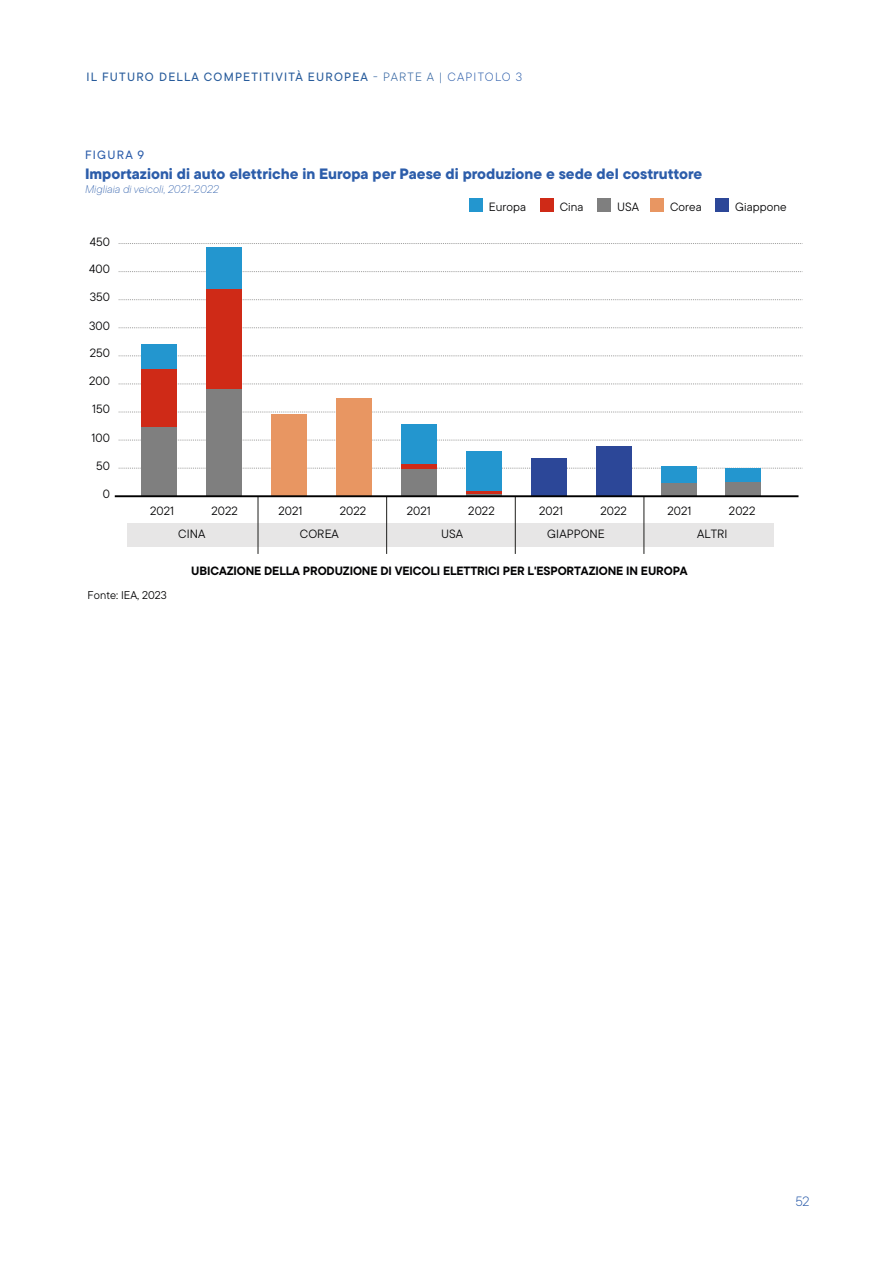
<style>
.page{position:relative;width:893px;height:1263px;background:#fff}
.page>*{position:absolute;margin:0;border:0;box-sizing:border-box;transform-origin:0 0}
.Titolo_info{font:800 15px "TT Commons Pro";color:#2c5daa}
.t1{font:300 13.5px "TT Commons Pro";color:#2c5daa}
.t2{font:12px "TT Commons Pro";letter-spacing:.005em;color:#020203}
.t3{font:700 12px "TT Commons Pro";letter-spacing:-.01em;color:#020203}
.t4{font:500 12px "TT Commons Pro";letter-spacing:.1em;color:#275b9b}
.FIGURA_1{font:500 12px "TT Commons Pro";letter-spacing:.1em;color:#2c5daa}
.Dida_info{font:italic 200 11.25px "TT Commons Pro";color:#2c5daa}
.t5{font:11.25px "TT Commons Pro";letter-spacing:.005em;color:#020203}
.s1{font-weight:300}
.s2{font-weight:300;color:#2c5daa}
</style>
<div class="page">
<div style="left:127px;top:523px;width:647px;height:24px;background:#e7e6e6"></div>
<svg style="left:119px;top:468px;width:683px;height:1px"></svg>
<svg style="left:119px;top:440px;width:683px;height:1px"></svg>
<svg style="left:119px;top:412px;width:683px;height:1px"></svg>
<svg style="left:119px;top:384px;width:682px;height:1px"></svg>
<svg style="left:119px;top:356px;width:682px;height:1px"></svg>
<svg style="left:119px;top:327px;width:683px;height:1px"></svg>
<svg style="left:119px;top:299px;width:683px;height:1px"></svg>
<svg style="left:119px;top:271px;width:683px;height:1px"></svg>
<svg style="left:119px;top:243px;width:683px;height:1px"></svg>
<div style="left:142px;top:344px;width:35px;height:152px;background:#2396cf"></div>
<div style="left:142px;top:369px;width:35px;height:127px;background:#cf2a17"></div>
<div style="left:142px;top:428px;width:35px;height:68px;background:#7f7f7f"></div>
<div style="left:207px;top:247px;width:35px;height:249px;background:#2396cf"></div>
<div style="left:207px;top:289px;width:35px;height:207px;background:#cf2a17"></div>
<div style="left:207px;top:389px;width:35px;height:107px;background:#7f7f7f"></div>
<div style="left:271px;top:414px;width:36px;height:82px;background:#e89662"></div>
<div style="left:336px;top:398px;width:36px;height:98px;background:#e89662"></div>
<div style="left:402px;top:424px;width:35px;height:72px;background:#2396cf"></div>
<div style="left:402px;top:465px;width:35px;height:31px;background:#cf2a17"></div>
<div style="left:402px;top:469px;width:35px;height:27px;background:#7f7f7f"></div>
<div style="left:466px;top:451px;width:36px;height:45px;background:#2396cf"></div>
<div style="left:531px;top:459px;width:36px;height:37px;background:#2c4798"></div>
<div style="left:596px;top:447px;width:36px;height:49px;background:#2c4798"></div>
<div style="left:661px;top:466px;width:35px;height:30px;background:#2396cf"></div>
<div style="left:661px;top:483px;width:35px;height:13px;background:#7f7f7f"></div>
<div style="left:726px;top:468px;width:35px;height:28px;background:#2396cf"></div>
<div style="left:726px;top:482px;width:35px;height:14px;background:#7f7f7f"></div>
<div style="left:466px;top:491px;width:36px;height:5px;background:#cf2a17"></div>
<hr style="left:466px;top:494px;width:36px;height:2px;background:#7f7f7f">
<hr style="left:258px;top:497px;width:1px;height:57px;background:#1e1e1c">
<hr style="left:386px;top:497px;width:1px;height:57px;background:#1e1e1c">
<hr style="left:515px;top:497px;width:1px;height:57px;background:#1e1e1c">
<hr style="left:643px;top:497px;width:1px;height:57px;background:#1e1e1c">
<div style="left:469px;top:199px;width:14px;height:13px;background:#2396cf"></div>
<div style="left:540px;top:199px;width:14px;height:13px;background:#cf2a17"></div>
<div style="left:597px;top:199px;width:14px;height:13px;background:#7f7f7f"></div>
<div style="left:650px;top:199px;width:14px;height:13px;background:#e89662"></div>
<div style="left:716px;top:199px;width:13px;height:13px;background:#2c4798"></div>
<hr style="left:115px;top:495px;width:683px;height:2px;background:#000">
<p class="t4" style="left:87px;top:68px;width:437px">IL FUTURO DELLA COMPETITIVITÀ EUROPEA <span class="s1">- PARTE A |</span> <span class="s2">CAPITOLO 3</span></p>
<p class="FIGURA_1" style="left:85px;top:146px;width:61px">FIGURA 9</p>
<p class="Titolo_info" style="left:85px;top:162px;width:619px">Importazioni di auto elettriche in Europa per Paese di produzione e sede del costruttore</p>
<p class="Dida_info" style="left:85px;top:182px;width:135px">Migliaia di veicoli, 2021-2022</p>
<p class="t2" style="left:90px;top:234px;width:22px">450</p>
<p class="t2" style="left:89px;top:260px;width:22px">400</p>
<p class="t2" style="left:90px;top:289px;width:22px">350</p>
<p class="t2" style="left:89px;top:317px;width:22px">300</p>
<p class="t2" style="left:90px;top:345px;width:22px">250</p>
<p class="t2" style="left:89px;top:373px;width:22px">200</p>
<p class="t2" style="left:92px;top:400px;width:19px">150</p>
<p class="t2" style="left:92px;top:429px;width:20px">100</p>
<p class="t2" style="left:96px;top:457px;width:15px">50</p>
<p class="t2" style="left:103px;top:485px;width:9px">0</p>
<p class="t2" style="left:489px;top:198px;width:39px">Europa</p>
<p class="t2" style="left:560px;top:198px;width:25px">Cina</p>
<p class="t2" style="left:617px;top:198px;width:24px">USA</p>
<p class="t2" style="left:670px;top:198px;width:33px">Corea</p>
<p class="t2" style="left:735px;top:198px;width:53px">Giappone</p>
<p class="t2" style="left:150px;top:502px;width:26px">2021</p>
<p class="t2" style="left:211px;top:502px;width:28px">2022</p>
<p class="t2" style="left:278px;top:502px;width:26px">2021</p>
<p class="t2" style="left:340px;top:502px;width:28px">2022</p>
<p class="t2" style="left:407px;top:502px;width:26px">2021</p>
<p class="t2" style="left:468px;top:502px;width:28px">2022</p>
<p class="t2" style="left:539px;top:502px;width:26px">2021</p>
<p class="t2" style="left:601px;top:502px;width:28px">2022</p>
<p class="t2" style="left:667px;top:502px;width:26px">2021</p>
<p class="t2" style="left:178px;top:526px;width:29px">CINA</p>
<p class="t2" style="left:300px;top:526px;width:41px">COREA</p>
<p class="t2" style="left:441px;top:526px;width:24px">USA</p>
<p class="t2" style="left:547px;top:526px;width:59px">GIAPPONE</p>
<p class="t2" style="left:697px;top:526px;width:32px">ALTRI</p>
<p class="t2" style="left:729px;top:502px;width:28px">2022</p>
<p class="t3" style="left:191px;top:562px;width:498px">UBICAZIONE DELLA PRODUZIONE DI VEICOLI ELETTRICI PER L'ESPORTAZIONE IN EUROPA</p>
<p class="t5" style="left:88px;top:587px;width:81px">Fonte: IEA, 2023</p>
<p class="t1" style="left:795px;top:1192px;width:16px">52</p>
</div>
